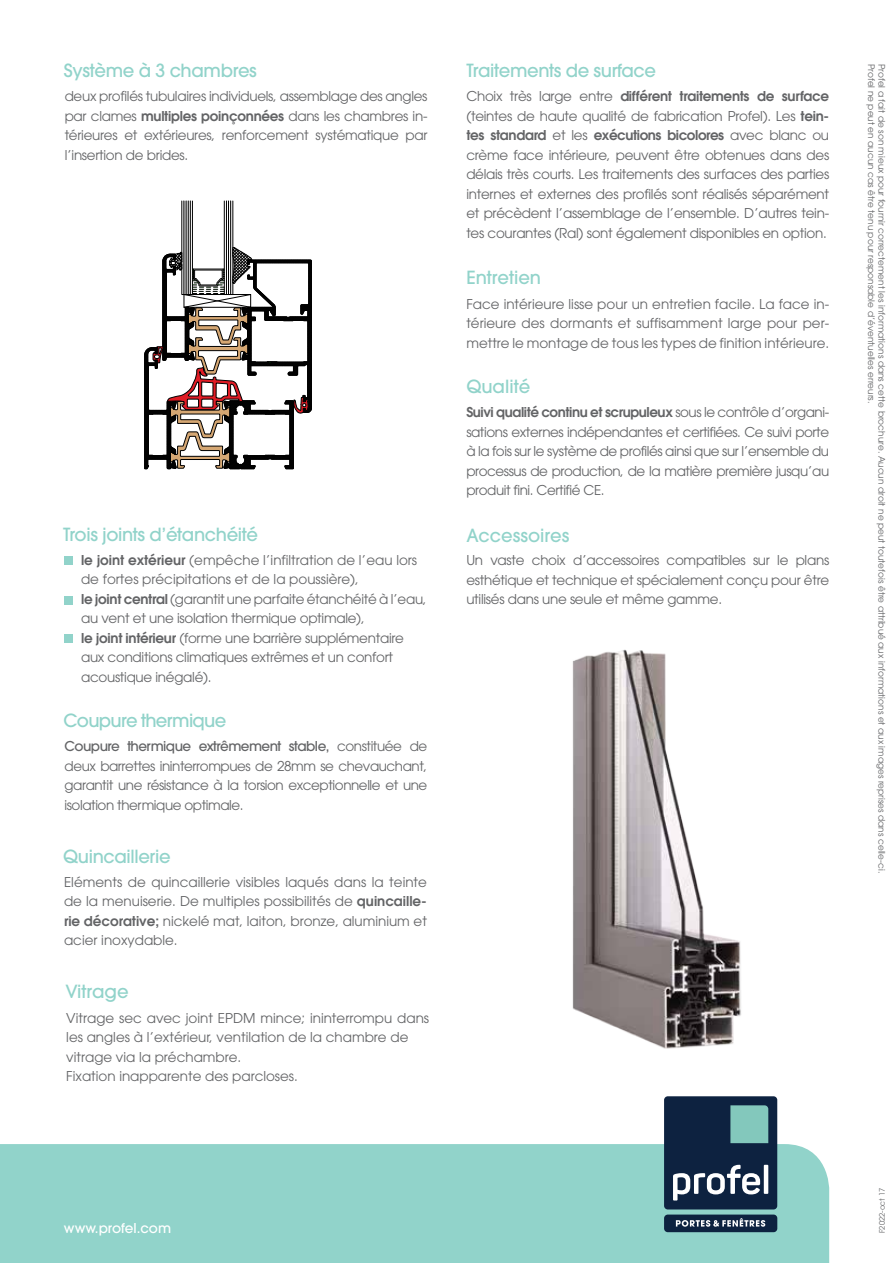
<style>
.page{position:relative;width:893px;height:1263px;background:#fff}
.page>*{position:absolute;margin:0;border:0;box-sizing:border-box;transform-origin:0 0}
.t1{font:500 18px "Avant Garde LT";letter-spacing:-.02em;color:#91d3ca}
.t2{font:500 18px "Avant Garde";color:#91d3ca}
.t3{font:500 18px "Avant Garde LT";letter-spacing:-.04em;color:#91d3ca}
.t4{font:13.5px/19.5px "Avant Garde LT";letter-spacing:-.02em;color:#636466;text-align:justify}
.t5{font:13.5px/19.5px "Avant Garde LT";color:#636466}
.t6{font:500 13.5px "Avant Garde LT";color:#fff}
.t7{font:9px "Avant Garde LT";color:#636466}
.t8{font:7.5px "Avant Garde LT";color:#636466}
.s1{font-weight:600}
.s2{font-weight:500}
</style>
<div class="page">
<div style="left:0;top:1144px;width:829px;height:119px;background:#91d3ca"></div>
<div style="left:64px;top:556px;width:8px;height:8px;background:#91d3ca"></div>
<div style="left:64px;top:596px;width:8px;height:8px;background:#91d3ca"></div>
<div style="left:64px;top:634px;width:8px;height:8px;background:#91d3ca"></div>
<img style="left:572px;top:649px;width:169px;height:400px">
<div style="left:181px;top:201px;width:12px;height:94px;border:1px solid #000"></div>
<hr style="left:184px;top:201px;width:1px;height:93px;background:#000">
<hr style="left:186px;top:201px;width:1px;height:93px;background:#000">
<hr style="left:188px;top:201px;width:1px;height:93px;background:#000">
<hr style="left:190px;top:201px;width:1px;height:93px;background:#000">
<hr style="left:226px;top:201px;width:1px;height:93px;background:#000">
<hr style="left:228px;top:201px;width:1px;height:93px;background:#000">
<hr style="left:230px;top:201px;width:1px;height:93px;background:#000">
<div style="left:224px;top:201px;width:9px;height:94px;border:1px solid #000"></div>
<svg style="left:144px;top:246px;width:168px;height:224px"></svg>
<div style="left:664px;top:1096px;width:113px;height:113px;background:#0d2240;border-radius:4px"></div>
<svg style="left:730px;top:1105px;width:38px;height:38px"></svg>
<svg style="left:673px;top:1165px;width:87px;height:35px"></svg>
<hr style="left:764px;top:1165px;width:4px;height:29px;background:#fff">
<div style="left:664px;top:1214px;width:113px;height:18px;background:#0d2240;border-radius:4px"></div>
<svg style="left:676px;top:1218px;width:89px;height:9px"></svg>
<h1 class="t1" style="left:64px;top:59px;width:195px">Système à 3 chambres</h1>
<p class="t4" style="left:65px;top:87px;width:364px">deux profilés tubulaires individuels, assemblage des angles par clames <span class="s1">multiples poinçonnées</span> dans les chambres in&shy;térieures et extérieures, renforcement systématique par l’insertion de brides.</p>
<h1 class="t1" style="left:63px;top:523px;width:196px">Trois joints d’étanchéité</h1>
<p class="t4" style="left:81px;top:550px;width:347px;text-align:left"><span class="s1">le joint extérieur</span> (empêche l’infiltration de l’eau lors de fortes précipitations et de la poussière),<br><span class="s1">le joint central</span> (garantit une parfaite étanchéité à l’eau, au vent et une isolation thermique optimale),<br><span class="s1">le joint intérieur</span> (forme une barrière supplémentaire aux conditions climatiques extrêmes et un confort acoustique inégalé).</p>
<h1 class="t3" style="left:64px;top:709px;width:164px">Coupure thermique</h1>
<p class="t4" style="left:65px;top:737px;width:364px"><span class="s2">Coupure thermique extrêmement stable,</span> constituée de deux barrettes ininterrompues de 28mm se chevauchant, garantit une résistance à la torsion exceptionnelle et une isolation thermique optimale.</p>
<h1 class="t1" style="left:63px;top:845px;width:109px">Quincaillerie</h1>
<p class="t4" style="left:64px;top:872px;width:364px">Eléments de quincaillerie visibles laqués dans la teinte de la menuiserie. De multiples possibilités de <span class="s1">quincaille&shy;rie décorative;</span> nickelé mat, laiton, bronze, aluminium et acier inoxydable.</p>
<h1 class="t2" style="left:65px;top:980px;width:65px">Vitrage</h1>
<p class="t5" style="left:66px;top:1008px;width:364px">Vitrage sec avec joint EPDM mince; ininterrompu dans les angles à l’extérieur, ventilation de la chambre de vitrage via la préchambre.<br>Fixation inapparente des parcloses.</p>
<h1 class="t1" style="left:466px;top:59px;width:191px">Traitements de surface</h1>
<p class="t4" style="left:466px;top:87px;width:364px">Choix très large entre <span class="s1">différent traitements de surface </span>(teintes de haute qualité de fabrication Profel). Les <span class="s1">tein&shy;tes standard</span> et les <span class="s1">exécutions bicolores</span> avec blanc ou crème face intérieure, peuvent être obtenues dans des délais très courts. Les traitements des surfaces des parties internes et externes des profilés sont réalisés séparément et précèdent l’assemblage de l’ensemble. D’autres tein&shy;tes courantes (Ral) sont également disponibles en option.</p>
<h1 class="t2" style="left:466px;top:267px;width:76px">Entretien</h1>
<p class="t4" style="left:466px;top:294px;width:364px">Face intérieure lisse pour un entretien facile. La face in&shy;térieure des dormants et suffisamment large pour per&shy;mettre le montage de tous les types de finition intérieure.</p>
<h1 class="t2" style="left:466px;top:375px;width:65px">Qualité</h1>
<p class="t4" style="left:466px;top:402px;width:364px"><span class="s1">Suivi qualité continu et scrupuleux</span> sous le contrôle d’organi&shy;sations externes indépendantes et certifiées. Ce suivi porte à la fois sur le système de profilés ainsi que sur l’ensemble du processus de production, de la matière première jusqu’au produit fini. Certifié CE.</p>
<h1 class="t2" style="left:466px;top:524px;width:105px">Accessoires</h1>
<p class="t4" style="left:466px;top:551px;width:364px">Un vaste choix d’accessoires compatibles sur le plans esthétique et technique et spécialement conçu pour être utilisés dans une seule et même gamme.</p>
<p class="t7" style="left:877px;top:64px;width:341px;rotate:90deg">Profel ne peut en aucun cas être tenu pour responsable d’éventuelles erreurs.</p>
<p class="t7" style="left:887px;top:64px;width:811px;rotate:90deg">Profel a fait de son mieux pour fournir correctement les informations dans cette brochure. Aucun droit ne peut toutefois être attribué aux informations et aux images reprises dans celle-ci.</p>
<p class="t6" style="left:64px;top:1220px;width:109px">www.profel.com</p>
<p class="t8" style="left:877px;top:1233px;width:47px;rotate:-90deg">F2022-oct 17</p>
</div>
